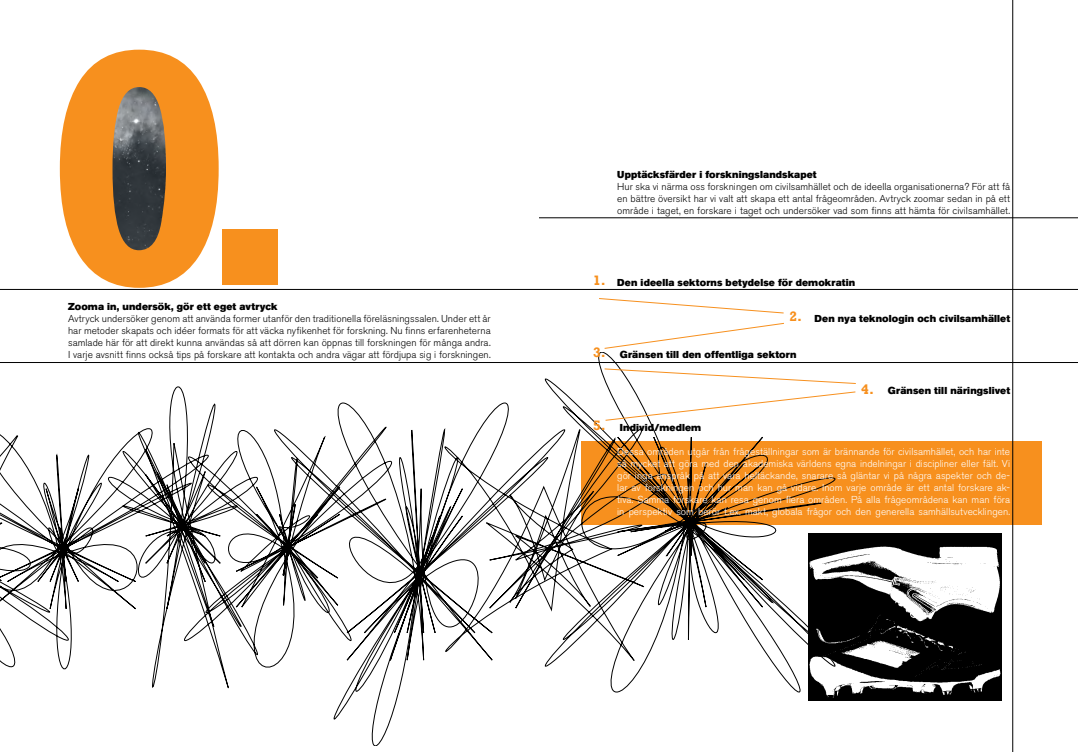
<style>
.page{position:relative;width:1078px;height:752px;background:#fff}
.page>*{position:absolute;margin:0;border:0;box-sizing:border-box;transform-origin:0 0}
.t1{font:700 340px "Rockwell";color:#f7901e}
.t2{font:700 14px "Rockwell";color:#f7901e}
.t3{font:300 10px/12px "Akzidenz Grotesk BE";letter-spacing:.005em;color:#000;text-align:justify}
.t4{font:300 10px/12px "Akzidenz Grotesk BE";letter-spacing:.005em;color:#fff;text-align:justify}
.t5{font:10px "Akzidenz Grotesk BE Super";letter-spacing:.01em;color:#000}
</style>
<div class="page">
<img style="left:102px;top:81px;width:75px;height:177px">
<img style="left:834px;top:533px;width:167px;height:167px">
<div style="left:581px;top:441px;width:460px;height:83px;background:#f7901e"></div>
<svg style="left:0;top:352px;width:834px;height:393px"></svg>
<svg style="left:599px;top:298px;width:184px;height:15px"></svg>
<svg style="left:604px;top:323px;width:180px;height:25px"></svg>
<svg style="left:604px;top:368px;width:251px;height:15px"></svg>
<svg style="left:605px;top:391px;width:250px;height:29px"></svg>
<hr style="left:0;top:289px;width:1077px;height:1px;background:#000">
<hr style="left:539px;top:217px;width:538px;height:1px;background:#000">
<hr style="left:1012px;top:0;width:1px;height:751px;background:#000">
<hr style="left:0;top:362px;width:1077px;height:1px;background:#000">
<h1 class="t1" style="left:45px;top:-36px;width:266px">0.</h1>
<p class="t5" style="left:68px;top:301px;width:211px">Zooma in, undersök, gör ett eget avtryck</p>
<p class="t3" style="left:68px;top:313px;width:424px">Avtryck undersöker genom att använda former utanför den traditionella föreläsningssalen. Under ett år har metoder skapats och idéer formats för att väcka nyfikenhet för forskning. Nu finns erfarenheterna samlade här för att direkt kunna användas så att dörren kan öppnas till forskningen för många andra.<br>I varje avsnitt finns också tips på forskare att kontakta och andra vägar att fördjupa sig i forskningen.</p>
<p class="t5" style="left:617px;top:169px;width:201px">Upptäcksfärder i forskningslandskapet</p>
<p class="t3" style="left:617px;top:181px;width:394px">Hur ska vi närma oss forskningen om civilsamhället och de ideella organisationerna? För att få en bättre översikt har vi valt att skapa ett antal frågeområden. Avtryck zoomar sedan in på ett område i taget, en forskare i taget och undersöker vad som finns att hämta för civilsamhället.</p>
<h2 class="t2" style="left:593px;top:272px;width:14px">1.</h2>
<h2 class="t2" style="left:593px;top:344px;width:14px">3.</h2>
<h2 class="t2" style="left:593px;top:416px;width:14px">5.</h2>
<p class="t5" style="left:617px;top:277px;width:239px">Den ideella sektorns betydelse för demokratin</p>
<p class="t5" style="left:814px;top:313px;width:197px">Den nya teknologin och civilsamhället</p>
<p class="t5" style="left:619px;top:349px;width:178px">Gränsen till den offentliga sektorn</p>
<p class="t5" style="left:887px;top:385px;width:124px">Gränsen till näringslivet</p>
<p class="t5" style="left:619px;top:421px;width:83px">Individ/medlem</p>
<p class="t4" style="left:617px;top:445px;width:394px">Dessa områden utgår från frågeställningar som är brännande för civilsamhället, och har inte så mycket att göra med den akademiska världens egna indelningar i discipliner eller fält. Vi gör inga anspråk på att vara heltäckande, snarare så gläntar vi på några aspekter och de&shy;lar av forskningen och hur man kan gå vidare. Inom varje område är ett antal forskare ak&shy;tiva. Samma forskare kan resa genom flera områden. På alla frågeområdena kan man föra in perspektiv som berör t.ex. makt, globala frågor och den generella samhällsutvecklingen.</p>
<h2 class="t2" style="left:789px;top:308px;width:14px">2.</h2>
<h2 class="t2" style="left:861px;top:381px;width:14px">4.</h2>
</div>
